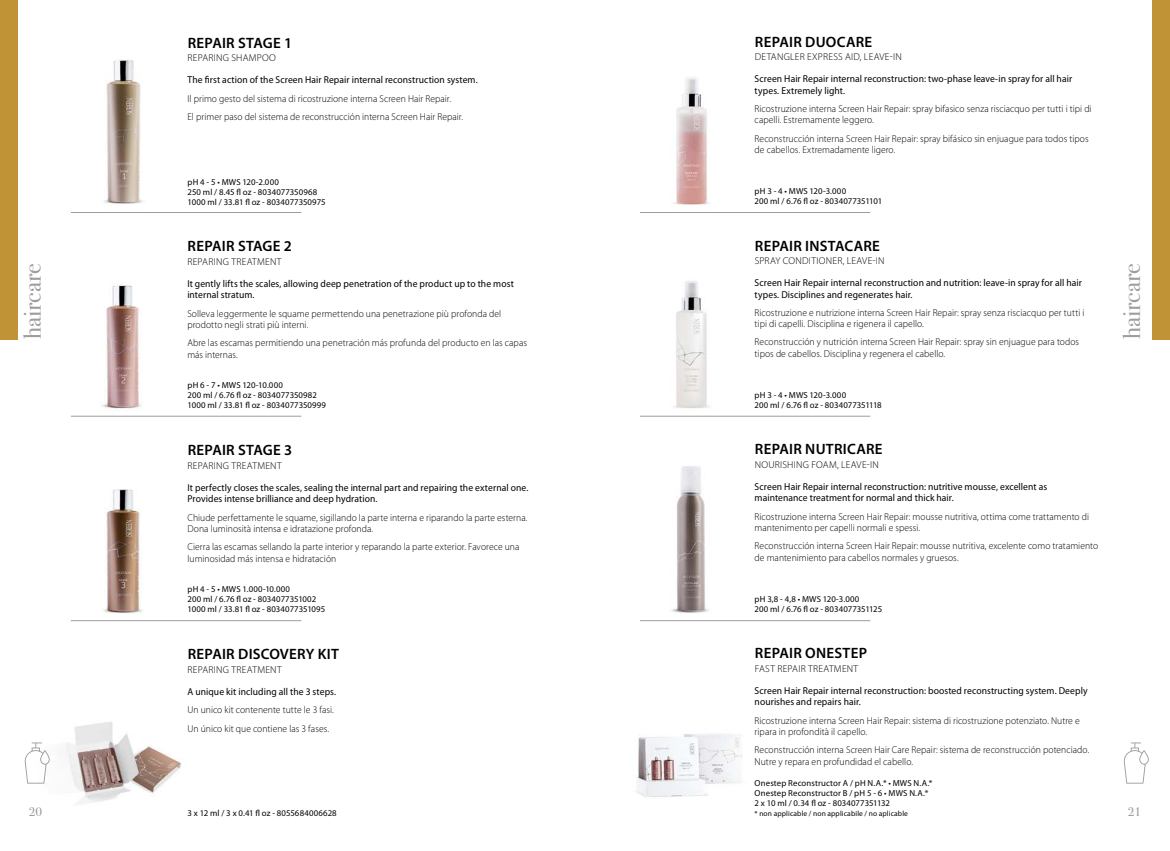
<style>
.page{position:relative;width:1170px;height:851px;background:#fff}
.page>*{position:absolute;margin:0;border:0;box-sizing:border-box;transform-origin:0 0}
.t1{font:25px "Bodoni Svty Two ITCTT";color:#9d9d9c}
.t2{font:600 15px "Myriad Pro";letter-spacing:.015em;color:#000}
.t3{font:12.5px "Bodoni Svty Two ITCTT";color:#9d9d9c}
.t4{font:300 10px/11.2px "Myriad Pro";letter-spacing:.005em;color:#000;scale:.96 1}
.t5{font:10px/11.2px "Myriad Pro";letter-spacing:.01em;color:#000;scale:.96 1}
.t6{font:300 10px "Myriad Pro";letter-spacing:.025em;color:#000}
.t7{font:8.75px/10px "Myriad Pro";letter-spacing:.005em;color:#000}
.t8{font:7.5px "Myriad Pro";letter-spacing:.02em;color:#000}
</style>
<div class="page">
<img style="left:0;top:0;width:1169px;height:804px">
<svg style="left:24px;top:742px;width:26px;height:41px"></svg>
<div style="left:0;top:0;width:17px;height:339px;background:#c19337"></div>
<svg style="left:1123px;top:742px;width:25px;height:41px"></svg>
<div style="left:1152px;top:0;width:17px;height:339px;background:#c19337"></div>
<hr style="left:71px;top:212px;width:230px;height:1px;background:#9d9d9c">
<hr style="left:640px;top:212px;width:230px;height:1px;background:#9d9d9c">
<hr style="left:71px;top:416px;width:230px;height:1px;background:#9d9d9c">
<hr style="left:640px;top:416px;width:230px;height:1px;background:#9d9d9c">
<hr style="left:71px;top:620px;width:230px;height:1px;background:#9d9d9c">
<hr style="left:640px;top:620px;width:230px;height:1px;background:#9d9d9c">
<h1 class="t1" style="left:12px;top:339px;width:77px;rotate:-90deg">haircare</h1>
<h2 class="t2" style="left:188px;top:33px;width:106px">REPAIR STAGE 1</h2>
<p class="t6" style="left:188px;top:52px;width:90px">REPARING SHAMPOO</p>
<p class="t5" style="left:187px;top:74px;width:304px">The first action of the Screen Hair Repair internal reconstruction system.</p>
<p class="t4" style="left:187px;top:89px;width:288px;line-height:18.4px">Il primo gesto del sistema di ricostruzione interna Screen Hair Repair.<br>El primer paso del sistema de reconstrucción interna Screen Hair Repair.</p>
<p class="t7" style="left:187px;top:177px;width:139px">pH 4 - 5 • MWS 120-2.000<br>250 ml / 8.45 fl oz - 8034077350968<br>1000 ml / 33.81 fl oz - 8034077350975</p>
<h2 class="t2" style="left:187px;top:237px;width:106px">REPAIR STAGE 2</h2>
<p class="t6" style="left:187px;top:256px;width:95px">REPARING TREATMENT</p>
<p class="t5" style="left:187px;top:278px;width:341px">It gently lifts the scales, allowing deep penetration of the product up to the most internal stratum.</p>
<p class="t4" style="left:187px;top:307px;width:328px">Solleva leggermente le squame permettendo una penetrazione più profonda del prodotto negli strati più interni.</p>
<p class="t4" style="left:187px;top:337px;width:355px">Abre las escamas permitiendo una penetración más profunda del producto en las capas más internas.</p>
<p class="t7" style="left:187px;top:379px;width:140px">pH 6 - 7 • MWS 120-10.000<br>200 ml / 6.76 fl oz - 8034077350982<br>1000 ml / 33.81 fl oz - 8034077350999</p>
<h2 class="t2" style="left:188px;top:440px;width:106px">REPAIR STAGE 3</h2>
<p class="t6" style="left:188px;top:459px;width:95px">REPARING TREATMENT</p>
<p class="t5" style="left:187px;top:482px;width:356px">It perfectly closes the scales, sealing the internal part and repairing the external one.<br>Provides intense brilliance and deep hydration.</p>
<p class="t4" style="left:187px;top:511px;width:355px">Chiude perfettamente le squame, sigillando la parte interna e riparando la parte esterna.<br>Dona luminosità intensa e idratazione profonda.</p>
<p class="t4" style="left:187px;top:541px;width:347px">Cierra las escamas sellando la parte interior y reparando la parte exterior. Favorece una luminosidad más intensa e hidratación</p>
<p class="t7" style="left:187px;top:583px;width:139px">pH 4 - 5 • MWS 1.000-10.000<br>200 ml / 6.76 fl oz - 8034077351002<br>1000 ml / 33.81 fl oz - 8034077351095</p>
<h2 class="t2" style="left:188px;top:644px;width:153px">REPAIR DISCOVERY KIT</h2>
<p class="t6" style="left:188px;top:663px;width:95px">REPARING TREATMENT</p>
<p class="t5" style="left:187px;top:685px;width:156px">A unique kit including all the 3 steps.</p>
<p class="t4" style="left:187px;top:700px;width:154px;line-height:18.4px">Un unico kit contenente tutte le 3 fasi.<br>Un único kit que contiene las 3 fases.</p>
<h2 class="t2" style="left:754px;top:32px;width:119px">REPAIR DUOCARE</h2>
<p class="t6" style="left:754px;top:51px;width:148px">DETANGLER EXPRESS AID, LEAVE-IN</p>
<p class="t5" style="left:754px;top:73px;width:332px">Screen Hair Repair internal reconstruction: two-phase leave-in spray for all hair types. Extremely light.</p>
<p class="t4" style="left:754px;top:103px;width:352px">Ricostruzione interna Screen Hair Repair: spray bifasico senza risciacquo per tutti i tipi di capelli. Estremamente leggero.</p>
<p class="t4" style="left:754px;top:132px;width:349px">Reconstrucción interna Screen Hair Repair: spray bifásico sin enjuague para todos tipos de cabellos. Extremadamente ligero.</p>
<p class="t7" style="left:754px;top:186px;width:129px">pH 3 - 4 • MWS 120-3.000<br>200 ml / 6.76 fl oz - 8034077351101</p>
<h2 class="t2" style="left:754px;top:236px;width:127px">REPAIR INSTACARE</h2>
<p class="t6" style="left:754px;top:255px;width:131px">SPRAY CONDITIONER, LEAVE-IN</p>
<p class="t5" style="left:754px;top:277px;width:342px">Screen Hair Repair internal reconstruction and nutrition: leave-in spray for all hair types. Disciplines and regenerates hair.</p>
<p class="t4" style="left:754px;top:307px;width:345px">Ricostruzione e nutrizione interna Screen Hair Repair: spray senza risciacquo per tutti i tipi di capelli. Disciplina e rigenera il capello.</p>
<p class="t4" style="left:754px;top:336px;width:339px">Reconstrucción y nutrición interna Screen Hair Repair: spray sin enjuague para todos tipos de cabellos. Disciplina y regenera el cabello.</p>
<p class="t7" style="left:754px;top:389px;width:128px">pH 3 - 4 • MWS 120-3.000<br>200 ml / 6.76 fl oz - 8034077351118</p>
<h2 class="t2" style="left:754px;top:440px;width:129px">REPAIR NUTRICARE</h2>
<p class="t6" style="left:754px;top:459px;width:126px">NOURISHING FOAM, LEAVE-IN</p>
<p class="t5" style="left:754px;top:481px;width:306px">Screen Hair Repair internal reconstruction: nutritive mousse, excellent as maintenance treatment for normal and thick hair.</p>
<p class="t4" style="left:754px;top:510px;width:350px">Ricostruzione interna Screen Hair Repair: mousse nutritiva, ottima come trattamento di mantenimento per capelli normali e spessi.</p>
<p class="t4" style="left:754px;top:540px;width:359px">Reconstrucción interna Screen Hair Repair: mousse nutritiva, excelente como tratamiento de mantenimiento para cabellos normales y gruesos.</p>
<p class="t7" style="left:754px;top:593px;width:129px">pH 3,8 - 4,8 • MWS 120-3.000<br>200 ml / 6.76 fl oz - 8034077351125</p>
<h2 class="t2" style="left:754px;top:643px;width:114px">REPAIR ONESTEP</h2>
<p class="t6" style="left:754px;top:662px;width:105px">FAST REPAIR TREATMENT</p>
<p class="t5" style="left:754px;top:684px;width:348px">Screen Hair Repair internal reconstruction: boosted reconstructing system. Deeply nourishes and repairs hair.</p>
<p class="t4" style="left:754px;top:714px;width:340px">Ricostruzione interna Screen Hair Repair: sistema di ricostruzione potenziato. Nutre e ripara in profondità il capello.</p>
<p class="t4" style="left:754px;top:744px;width:350px">Reconstrucción interna Screen Hair Care Repair: sistema de reconstrucción potenciado.<br>Nutre y repara en profundidad el cabello.</p>
<h1 class="t1" style="left:1110px;top:339px;width:77px;rotate:-90deg">haircare</h1>
<p class="t7" style="left:754px;top:777px;width:179px">Onestep Reconstructor A / pH N.A.* • MWS N.A.*<br>Onestep Reconstructor B / pH 5 - 6 • MWS N.A.*<br>2 x 10 ml / 0.34 fl oz - 8034077351132</p>
<p class="t3" style="left:29px;top:800px;width:15px">20</p>
<p class="t8" style="left:754px;top:808px;width:155px">* non applicable / non applicabile / no aplicable</p>
<p class="t3" style="left:1127px;top:800px;width:15px">21</p>
<p class="t7" style="left:187px;top:808px;width:151px">3 x 12 ml / 3 x 0.41 fl oz - 8055684006628</p>
</div>
